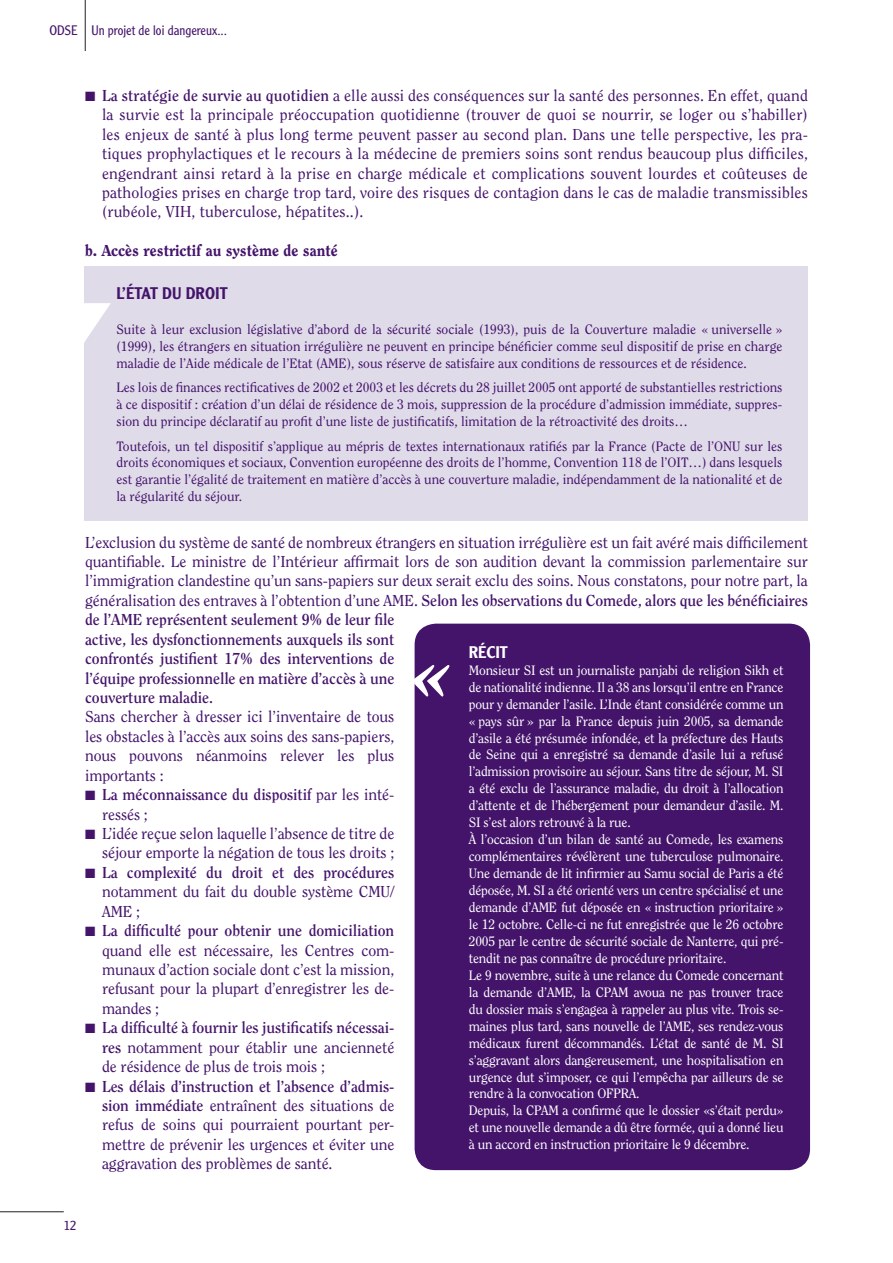
<style>
.page{position:relative;width:893px;height:1263px;background:#fff}
.page>*{position:absolute;margin:0;border:0;box-sizing:border-box;transform-origin:0 0}
.t1{font:italic 800 82.5px "Clearface Std";color:#fff}
.t2{font:500 16.5px "Clearface Gothic LT Std";letter-spacing:.03em;color:#44146b}
.t3{font:500 16.5px "Clearface Gothic LT Std";color:#fff}
.t4{font:15.75px/19.4px "Clearface Std";letter-spacing:-.005em;color:#44146b;text-align:justify}
.t5{font:700 15.75px "Clearface Std";letter-spacing:-.005em;color:#44146b}
.t6{font:800 15.75px "Clearface Std";color:#44146b}
.t7{font:13.5px/17px "Clearface Std";letter-spacing:-.015em;color:#fff}
.t8{font:13.5px/17px "Clearface Std";color:#44146b;text-align:justify}
.t9{font:300 13.5px "Clearface Gothic LT Std";color:#44146b}
.t10{font:13.5px "Zapf Dingbats ITC";color:#44146b}
.s1{font-weight:700}
</style>
<div class="page">
<hr style="left:0;top:1211px;width:64px;height:1px;background:#231f20">
<div style="left:415px;top:624px;width:395px;height:546px;background:#44146b;border-radius:21px"></div>
<hr style="left:85px;top:0;width:1px;height:51px;background:#231f20">
<div style="left:85px;top:266px;width:723px;height:254px;background:#e0dbe9"></div>
<svg style="left:84px;top:303px;width:27px;height:51px"></svg>
<p class="t9" style="left:49px;top:22px;width:179px">ODSE Un projet de loi dangereux...</p>
<p class="t4" style="left:102px;top:86px;width:707px"><span class="s1">La stratégie de survie au quotidien</span> a elle aussi des conséquences sur la santé des personnes. En effet, quand la survie est la principale préoccupation quotidienne (trouver de quoi se nourrir, se loger ou s’habiller) les enjeux de santé à plus long terme peuvent passer au second plan. Dans une telle perspective, les pra&shy;tiques prophylactiques et le recours à la médecine de premiers soins sont rendus beaucoup plus difficiles, engendrant ainsi retard à la prise en charge médicale et complications souvent lourdes et coûteuses de pathologies prises en charge trop tard, voire des risques de contagion dans le cas de maladie transmissibles (rubéole, VIH, tuberculose, hépatites..).</p>
<p class="t6" style="left:85px;top:241px;width:254px">b. Accès restrictif au système de santé</p>
<p class="t10" style="left:85px;top:90px;width:12px">■</p>
<p class="t2" style="left:116px;top:283px;width:79px">L’ÉTAT DU DROI</p>
<p class="t2" style="left:220px;top:283px;width:9px">T</p>
<p class="t8" style="left:116px;top:321px;width:667px">Suite à leur exclusion législative d’abord de la sécurité sociale (1993), puis de la Couverture maladie « universelle » (1999), les étrangers en situation irrégulière ne peuvent en principe bénéficier comme seul dispositif de prise en charge maladie de l’Aide médicale de l’Etat (AME), sous réserve de satisfaire aux conditions de ressources et de résidence.</p>
<p class="t8" style="left:116px;top:379px;width:668px">Les lois de finances rectificatives de 2002 et 2003 et les décrets du 28 juillet 2005 ont apporté de substantielles restrictions à ce dispositif : création d’un délai de résidence de 3 mois, suppression de la procédure d’admission immédiate, suppres&shy;sion du principe déclaratif au profit d’une liste de justificatifs, limitation de la rétroactivité des droits…</p>
<p class="t8" style="left:116px;top:437px;width:667px">Toutefois, un tel dispositif s’applique au mépris de textes internationaux ratifiés par la France (Pacte de l’ONU sur les droits économiques et sociaux, Convention européenne des droits de l’homme, Convention 118 de l’OIT…) dans lesquels est garantie l’égalité de traitement en matière d’accès à une couverture maladie, indépendamment de la nationalité et de la régularité du séjour.</p>
<p class="t4" style="left:85px;top:532px;width:724px;text-align:left">L’exclusion du système de santé de nombreux étrangers en situation irrégulière est un fait avéré mais difficilement quantifiable. Le ministre de l’Intérieur affirmait lors de son audition devant la commission parlementaire sur l’immigration clandestine qu’un sans-papiers sur deux serait exclu des soins. Nous constatons, pour notre part, la généralisation des entraves à l’obtention d’une AME. <span class="s1">Selon les observations du Comede, alors que les bénéficiaires de l’AME représentent seulement 9% de leur file<br>active, les dysfonctionnements auxquels ils sont<br>confrontés justifient 17% des interventions de<br>l’équipe professionnelle en matière d’accès à une<br>couverture maladie.</span></p>
<p class="t4" style="left:85px;top:707px;width:311px">Sans chercher à dresser ici l’inventaire de tous les obstacles à l’accès aux soins des sans-papiers, nous pouvons néanmoins relever les plus importants :</p>
<p class="t4" style="left:102px;top:785px;width:294px;text-align:left"><span class="s1">La méconnaissance du dispositif</span> par les inté&shy;ressés ;<br>L’idée reçue selon laquelle l’absence de titre de séjour emporte la négation de tous les droits ;</p>
<p class="t5" style="left:102px;top:863px;width:294px">La complexité du droit et des procédures</p>
<p class="t4" style="left:102px;top:882px;width:294px">notamment du fait du double système CMU/<br>AME ;</p>
<p class="t5" style="left:102px;top:921px;width:294px">La difficulté pour obtenir une domiciliation</p>
<p class="t4" style="left:102px;top:940px;width:294px">quand elle est nécessaire, les Centres com&shy;munaux d’action sociale dont c’est la mission, refusant pour la plupart d’enregistrer les de&shy;mandes ;</p>
<p class="t4" style="left:102px;top:1018px;width:294px"><span class="s1">La difficulté à fournir les justificatifs nécessai&shy;res</span> notamment pour établir une ancienneté de résidence de plus de trois mois ;</p>
<p class="t4" style="left:102px;top:1076px;width:294px"><span class="s1">Les délais d’instruction et l’absence d’admis&shy;sion immédiate</span> entraînent des situations de refus de soins qui pourraient pourtant per&shy;mettre de prévenir les urgences et éviter une aggravation des problèmes de santé.</p>
<p class="t3" style="left:469px;top:642px;width:41px">RÉCIT</p>
<p class="t7" style="left:469px;top:661px;width:316px">Monsieur SI est un journaliste panjabi de religion Sikh et de nationalité indienne. Il a 38 ans lorsqu’il entre en France pour y demander l’asile. L’Inde étant considérée comme un « pays sûr » par la France depuis juin 2005, sa demande d’asile a été présumée infondée, et la préfecture des Hauts de Seine qui a enregistré sa demande d’asile lui a refusé l’admission provisoire au séjour. Sans titre de séjour, M. SI a été exclu de l’assurance maladie, du droit à l’allocation d’attente et de l’hébergement pour demandeur d’asile. M.<br>SI s’est alors retrouvé à la rue.<br>À l’occasion d’un bilan de santé au Comede, les examens complémentaires révélèrent une tuberculose pulmonaire.<br>Une demande de lit infirmier au Samu social de Paris a été déposée, M. SI a été orienté vers un centre spécialisé et une demande d’AME fut déposée en « instruction prioritaire » le 12 octobre. Celle-ci ne fut enregistrée que le 26 octobre 2005 par le centre de sécurité sociale de Nanterre, qui pré&shy;tendit ne pas connaître de procédure prioritaire.<br>Le 9 novembre, suite à une relance du Comede concernant la demande d’AME, la CPAM avoua ne pas trouver trace du dossier mais s’engagea à rappeler au plus vite. Trois se&shy;maines plus tard, sans nouvelle de l’AME, ses rendez-vous médicaux furent décommandés. L’état de santé de M. SI s’aggravant alors dangereusement, une hospitalisation en urgence dut s’imposer, ce qui l’empêcha par ailleurs de se rendre à la convocation OFPRA.<br>Depuis, la CPAM a confirmé que le dossier «s’était perdu» et une nouvelle demande a dû être formée, qui a donné lieu à un accord en instruction prioritaire le 9 décembre.</p>
<h1 class="t1" style="left:411px;top:621px;width:43px">«</h1>
<p class="t10" style="left:85px;top:789px;width:12px">■</p>
<p class="t10" style="left:85px;top:828px;width:12px">■</p>
<p class="t10" style="left:85px;top:867px;width:12px">■</p>
<p class="t10" style="left:85px;top:925px;width:12px">■</p>
<p class="t10" style="left:85px;top:1022px;width:12px">■</p>
<p class="t10" style="left:85px;top:1080px;width:12px">■</p>
<p class="t9" style="left:64px;top:1217px;width:14px">12</p>
</div>
